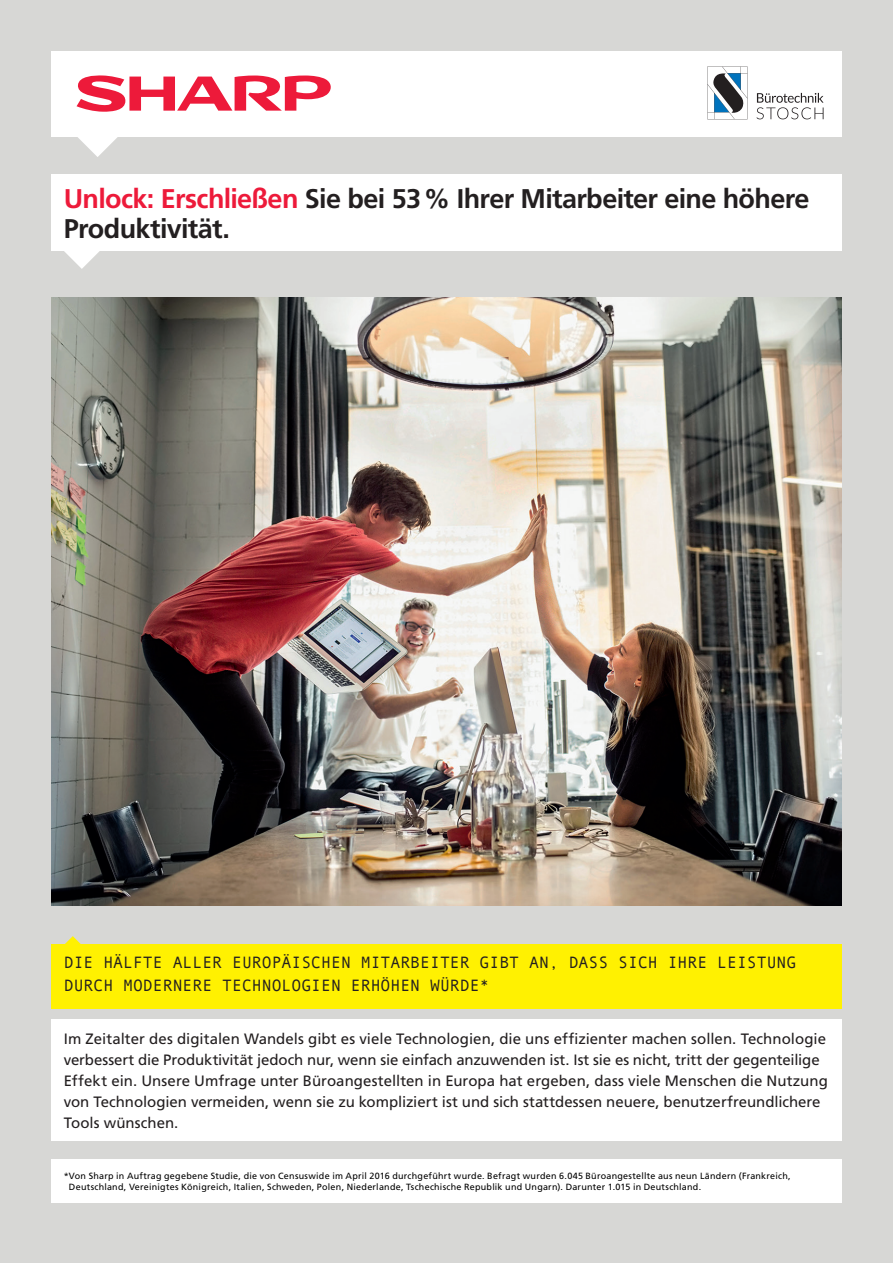
<style>
.page{position:relative;width:893px;height:1263px;background:#d7d7d5}
.page>*{position:absolute;margin:0;border:0;box-sizing:border-box;transform-origin:0 0}
.t1{font:700 27px/30px "Frutiger";letter-spacing:-.025em;color:#231f20}
.t2{font:16.5px/22.5px "Andale Mono";color:#231f20}
.t3{font:15px/21px "Frutiger";color:#231f20}
.t4{font:9px/10.8px "Frutiger";letter-spacing:.025em;color:#000001}
.s1{color:#ed1a3a}
</style>
<div class="page">
<img style="left:51px;top:298px;width:791px;height:608px">
<div style="left:51px;top:944px;width:791px;height:64px;background:#fff101"></div>
<div style="left:51px;top:1019px;width:791px;height:122px;background:#fff"></div>
<div style="left:51px;top:1159px;width:791px;height:44px;background:#fff"></div>
<div style="left:51px;top:51px;width:791px;height:85px;background:#fff"></div>
<svg style="left:77px;top:75px;width:256px;height:82px"></svg>
<svg style="left:64px;top:251px;width:36px;height:18px"></svg>
<svg style="left:65px;top:936px;width:16px;height:8px"></svg>
<div style="left:51px;top:174px;width:791px;height:77px;background:#fff"></div>
<svg style="left:707px;top:67px;width:40px;height:52px"></svg>
<svg style="left:756px;top:93px;width:67px;height:26px"></svg>
<h1 class="t1" style="left:64px;top:183px;width:747px"><span class="s1">Unlock: Erschließen</span> Sie bei 53% Ihrer Mitarbeiter eine höhere<br>Produktivität.</h1>
<p class="t2" style="left:64px;top:951px;width:734px">DIE HÄLFTE ALLER EUROPÄISCHEN MITARBEITER GIBT AN, DASS SICH IHRE LEISTUNG<br>DURCH MODERNERE TECHNOLOGIEN ERHÖHEN WÜRDE*</p>
<p class="t3" style="left:64px;top:1028px;width:766px">Im Zeitalter des digitalen Wandels gibt es viele Technologien, die uns effizienter machen sollen. Technologie verbessert die Produktivität jedoch nur, wenn sie einfach anzuwenden ist. Ist sie es nicht, tritt der gegenteilige Effekt ein. Unsere Umfrage unter Büroangestellten in Europa hat ergeben, dass viele Menschen die Nutzung von Technologien vermeiden, wenn sie zu kompliziert ist und sich stattdessen neuere, benutzerfreundlichere Tools wünschen.</p>
<p class="t4" style="left:69px;top:1170px;width:723px;text-indent:-5px">*Von Sharp in Auftrag gegebene Studie, die von Censuswide im April 2016 durchgeführt wurde. Befragt wurden 6.045 Büroangestellte aus neun Ländern (Frankreich,<br>Deutschland, Vereinigtes Königreich, Italien, Schweden, Polen, Niederlande, Tschechische Republik und Ungarn). Darunter 1.015 in Deutschland.</p>
</div>
